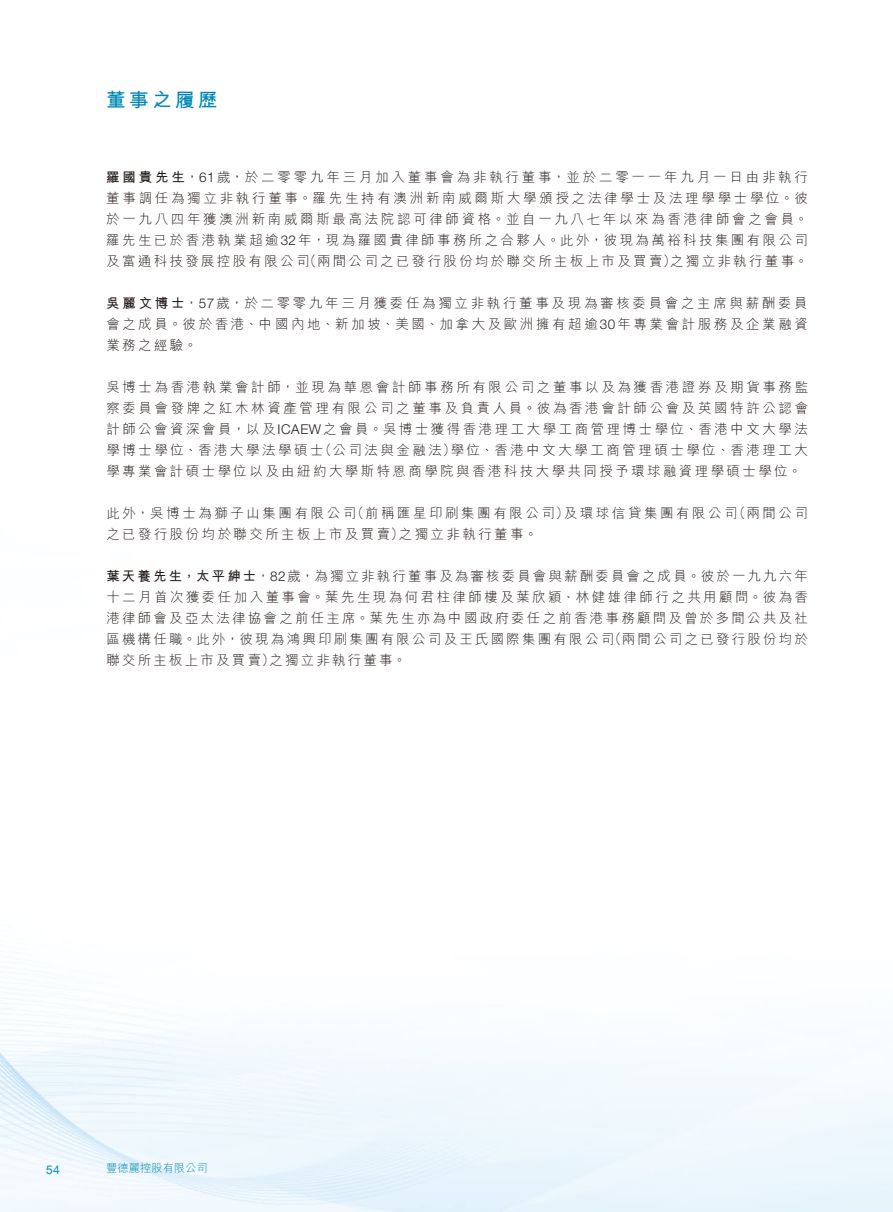
<style>
.page{position:relative;width:893px;height:1212px;background:#fff}
.page>*{position:absolute;margin:0;border:0;box-sizing:border-box;transform-origin:0 0}
.t1{font:700 19.5px "M Hei HK";letter-spacing:.18em;color:#0087b5}
.t2{font:300 13.5px/21px "M Hei HK";letter-spacing:.18em;color:#231916;text-align:justify}
.t3{font:12px "Helvetica Neue LT Std";color:#0087b5}
.t4{font:300 11.25px "M Hei HK";letter-spacing:.005em;color:#0087b5}
.s1{font-weight:700}
.s2{font-family:"Helvetica Neue LT Std"}
</style>
<div class="page">
<img style="left:0;top:971px;width:893px;height:241px">
<h1 class="t1" style="left:106px;top:85px;width:113px">董事之履歷</h1>
<p class="t2" style="left:106px;top:166px;width:703px"><span class="s1">羅國貴先生</span>，<span class="s2">61</span>歲，於二零零九年三月加入董事會為非執行董事，並於二零一一年九月一日由非執行董事調任為獨立非執行董事。羅先生持有澳洲新南威爾斯大學頒授之法律學士及法理學學士學位。彼於一九八四年獲澳洲新南威爾斯最高法院認可律師資格。並自一九八七年以來為香港律師會之會員。羅先生已於香港執業超逾<span class="s2">32</span>年，現為羅國貴律師事務所之合夥人。此外，彼現為萬裕科技集團有限公司及富通科技發展控股有限公司（兩間公司之已發行股份均於聯交所主板上市及買賣）之獨立非執行董事。</p>
<p class="t2" style="left:106px;top:293px;width:703px"><span class="s1">吳麗文博士</span>，<span class="s2">57</span>歲，於二零零九年三月獲委任為獨立非執行董事及現為審核委員會之主席與薪酬委員會之成員。彼於香港、中國內地、新加坡、美國、加拿大及歐洲擁有超逾<span class="s2">30</span>年專業會計服務及企業融資業務之經驗。</p>
<p class="t2" style="left:106px;top:377px;width:703px">吳博士為香港執業會計師，並現為華恩會計師事務所有限公司之董事以及為獲香港證券及期貨事務監察委員會發牌之紅木林資產管理有限公司之董事及負責人員。彼為香港會計師公會及英國特許公認會計師公會資深會員，以及<span class="s2">ICAEW</span>之會員。吳博士獲得香港理工大學工商管理博士學位、香港中文大學法學博士學位、香港大學法學碩士（公司法與金融法）學位、香港中文大學工商管理碩士學位、香港理工大學專業會計碩士學位以及由紐約大學斯特恩商學院與香港科技大學共同授予環球融資理學碩士學位。</p>
<p class="t2" style="left:106px;top:503px;width:703px">此外，吳博士為獅子山集團有限公司（前稱匯星印刷集團有限公司）及環球信貸集團有限公司（兩間公司之已發行股份均於聯交所主板上市及買賣）之獨立非執行董事。</p>
<p class="t2" style="left:106px;top:566px;width:703px"><span class="s1">葉天養先生，太平紳士</span>，<span class="s2">82</span>歲，為獨立非執行董事及為審核委員會與薪酬委員會之成員。彼於一九九六年十二月首次獲委任加入董事會。葉先生現為何君柱律師樓及葉欣穎、林健雄律師行之共用顧問。彼為香港律師會及亞太法律協會之前任主席。葉先生亦為中國政府委任之前香港事務顧問及曾於多間公共及社區機構任職。此外，彼現為鴻興印刷集團有限公司及王氏國際集團有限公司（兩間公司之已發行股份均於聯交所主板上市及買賣）之獨立非執行董事。</p>
<p class="t3" style="left:46px;top:1162px;width:15px">54</p>
<p class="t4" style="left:106px;top:1162px;width:103px">豐德麗控股有限公司</p>
</div>
